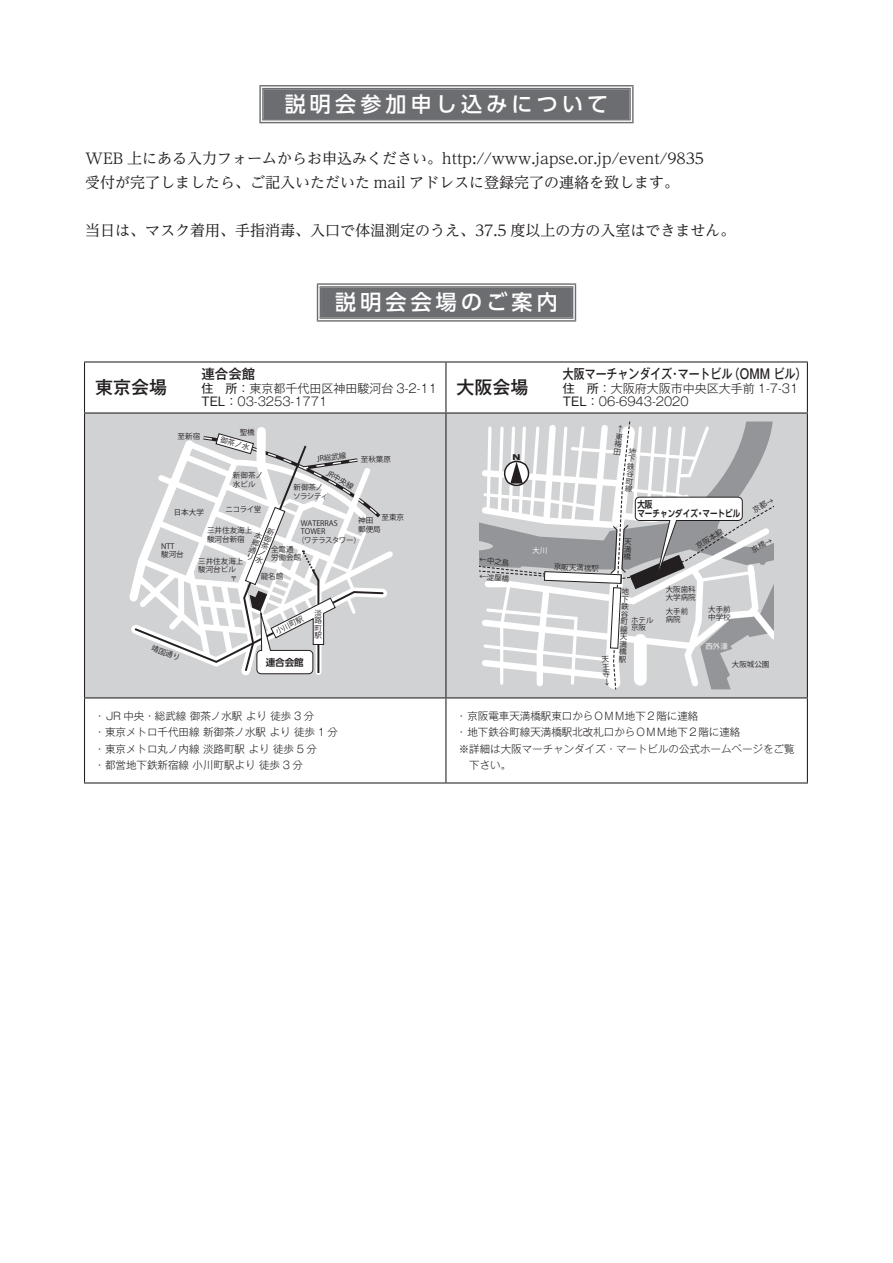
<style>
.page{position:relative;width:893px;height:1263px;background:#fff}
.page>*{position:absolute;margin:0;border:0;box-sizing:border-box;transform-origin:0 0}
.t1{font:500 21px "UD Shin Go Pro";letter-spacing:.2em;color:#fff}
.t2{font:500 18px "Gothic MB101 Pr 6 N";color:#231f20}
.t3{font:15px/24px "UD Reimin Pro";color:#231f20}
.t4{font:500 13.5px "Gothic MB101 Pr 6 N";color:#231f20;scale:.81 1}
.t5{font:500 13.5px "Gothic MB101 Pr 6 N";color:#231f20}
.t6{font:300 12px/13.5px "Gothic MB101 Pr 6 N";color:#231f20}
.t7{font:300 10.5px/16.5px "Gothic MB101 Pr 6 N";color:#231f20}
.t8{font:700 9.6px/9px "UD Shin Go Pro De";color:#231f20;scale:.79 1}
.t9{font:700 9.6px "UD Shin Go Pro De";color:#231f20}
.t10{font:800 expanded 8.1px "Helvetica Neue LT Std";color:#231f20}
.t11{font:7.5px/7.5px "Koz Go Pr 6 N";color:#231f20}
.t12{font:7.5px "Koz Go Pr 6 N";letter-spacing:-.075em;color:#231f20}
.t13{font:7.5px/8.4px "Koz Go Pr 6 N";letter-spacing:-.06em;color:#231f20}
.t14{font:7.5px "Koz Go Pr 6 N";color:#fff}
.t15{font:6.75px "Koz Go Pr 6 N";color:#231f20}
.s1{font-weight:400}
</style>
<div class="page">
<div style="left:261px;top:87px;width:370px;height:34px;background:#6c6d70"></div>
<svg style="left:261px;top:86px;width:371px;height:3px"></svg>
<div style="left:259px;top:89px;width:5px;height:30px;background:#fff"></div>
<svg style="left:261px;top:119px;width:371px;height:3px"></svg>
<hr style="left:259px;top:85px;width:375px;height:1px;background:#6c6d70">
<hr style="left:262px;top:88px;width:369px;height:1px;background:#6c6d70">
<hr style="left:259px;top:86px;width:2px;height:36px;background:#6c6d70">
<hr style="left:262px;top:89px;width:2px;height:30px;background:#6c6d70">
<hr style="left:632px;top:86px;width:2px;height:36px;background:#6c6d70">
<hr style="left:262px;top:119px;width:369px;height:1px;background:#6c6d70">
<hr style="left:259px;top:122px;width:375px;height:1px;background:#6c6d70">
<div style="left:319px;top:285px;width:255px;height:34px;background:#6c6d70"></div>
<div style="left:317px;top:283px;width:259px;height:5px;background:#fff"></div>
<hr style="left:317px;top:288px;width:4px;height:29px;background:#d3d3d4">
<hr style="left:572px;top:288px;width:4px;height:29px;background:#d3d4d5">
<div style="left:317px;top:317px;width:259px;height:5px;background:#fff"></div>
<hr style="left:317px;top:283px;width:259px;height:2px;background:#6c6d70">
<hr style="left:320px;top:286px;width:253px;height:2px;background:#6c6d70">
<hr style="left:317px;top:285px;width:1px;height:35px;background:#6c6d70">
<svg style="left:320px;top:288px;width:1px;height:29px"></svg>
<svg style="left:572px;top:288px;width:1px;height:29px"></svg>
<hr style="left:575px;top:285px;width:1px;height:35px;background:#6c6d70">
<hr style="left:320px;top:317px;width:253px;height:2px;background:#6c6d70">
<hr style="left:317px;top:320px;width:259px;height:2px;background:#6c6d70">
<div style="left:85px;top:414px;width:722px;height:283px;background:#d1d2d4"></div>
<hr style="left:84px;top:361px;width:362px;height:1px;background:#231f20">
<hr style="left:84px;top:362px;width:1px;height:50px;background:#231f20">
<hr style="left:446px;top:361px;width:362px;height:1px;background:#231f20">
<hr style="left:445px;top:362px;width:1px;height:50px;background:#231f20">
<hr style="left:807px;top:362px;width:1px;height:50px;background:#231f20">
<hr style="left:84px;top:412px;width:362px;height:2px;background:#231f20">
<hr style="left:84px;top:414px;width:1px;height:283px;background:#231f20">
<hr style="left:446px;top:412px;width:362px;height:2px;background:#231f20">
<hr style="left:445px;top:414px;width:1px;height:283px;background:#231f20">
<hr style="left:807px;top:414px;width:1px;height:283px;background:#231f20">
<hr style="left:84px;top:697px;width:362px;height:1px;background:#231f20">
<hr style="left:84px;top:698px;width:1px;height:84px;background:#231f20">
<hr style="left:446px;top:697px;width:362px;height:1px;background:#231f20">
<hr style="left:445px;top:698px;width:1px;height:84px;background:#231f20">
<hr style="left:807px;top:698px;width:1px;height:84px;background:#231f20">
<hr style="left:84px;top:782px;width:362px;height:1px;background:#231f20">
<hr style="left:446px;top:782px;width:362px;height:1px;background:#231f20">
<div style="left:119px;top:421px;width:293px;height:268px;background:#d1d2d4"></div>
<svg style="left:129px;top:427px;width:264px;height:248px"></svg>
<svg style="left:480px;top:421px;width:294px;height:268px"></svg>
<h1 class="t1" style="left:285px;top:87px;width:325px">説明会参加申し込みについて</h1>
<h3 class="t3" style="left:85px;top:146px;width:620px">WEB 上にある入力フォームからお申込みください。http://www.japse.or.jp/event/9835受付が完了しましたら、ご記入いただいた mail アドレスに登録完了の連絡を致します。</h3>
<h3 class="t3" style="left:85px;top:218px;width:652px">当日は、マスク着用、手指消毒、入口で体温測定のうえ、37.5 度以上の方の入室はできません。</h3>
<h1 class="t1" style="left:335px;top:285px;width:224px">説明会会場のご案内</h1>
<h2 class="t2" style="left:95px;top:373px;width:73px">東京会場</h2>
<p class="t5" style="left:201px;top:363px;width:55px">連合会館</p>
<p class="t6" style="left:201px;top:380px;width:237px"><span class="s1">住　所：</span>東京都千代田区神田駿河台 3-2-11<br><span class="s1">TEL：</span>03-3253-1771</p>
<h2 class="t2" style="left:457px;top:373px;width:73px">大阪会場</h2>
<p class="t11" style="left:178px;top:432px;width:24px">至新宿</p>
<p class="t11" style="left:240px;top:429px;width:17px">聖橋</p>
<p class="t11" style="left:221px;top:436px;width:32px;rotate:16deg">御茶ノ水</p>
<p class="t11" style="left:316px;top:455px;width:31px;rotate:-8deg">JR総武線</p>
<p class="t11" style="left:361px;top:456px;width:32px">至秋葉原</p>
<p class="t10" style="left:513px;top:452px;width:9px">N</p>
<p class="t4" style="left:563px;top:363px;width:302px">大阪マーチャンダイズ・マートビル（OMM ビル）</p>
<p class="t6" style="left:563px;top:380px;width:237px"><span class="s1">住　所：</span>大阪府大阪市中央区大手前 1-7-31<br><span class="s1">TEL：</span>06-6943-2020</p>
<p class="t11" style="left:233px;top:472px;width:32px;line-height:8.4px">新御茶ノ水ビル</p>
<p class="t11" style="left:329px;top:469px;width:31px;rotate:30deg">JR中央線</p>
<p class="t13" style="left:293px;top:484px;width:36px">新御茶ノソラシティ</p>
<p class="t11" style="left:226px;top:505px;width:37px">ニコライ堂</p>
<p class="t11" style="left:174px;top:509px;width:32px">日本大学</p>
<p class="t11" style="left:381px;top:514px;width:24px">至東京</p>
<p class="t11" style="left:358px;top:516px;width:24px;line-height:8.4px">神田郵便局</p>
<p class="t11" style="left:301px;top:519px;width:39px">WATERRAS</p>
<p class="t11" style="left:301px;top:528px;width:26px">TOWER</p>
<p class="t12" style="left:297px;top:536px;width:65px">（ワテラスタワー）</p>
<p class="t11" style="left:207px;top:526px;width:47px;line-height:8.4px">三井住友海上駿河台新宿</p>
<p class="t11" style="left:198px;top:557px;width:47px;line-height:8.4px">三井住友海上駿河台ビル</p>
<p class="t15" style="left:230px;top:575px;width:8px">〒</p>
<p class="t11" style="left:268px;top:527px;width:5px;text-align:justify;rotate:22deg">新御茶ノ水</p>
<p class="t11" style="left:256px;top:531px;width:5px;text-align:justify;rotate:22deg">本郷通り</p>
<p class="t11" style="left:161px;top:542px;width:24px;line-height:8.4px">NTT駿河台</p>
<p class="t11" style="left:271px;top:545px;width:32px;line-height:8.4px">全電通労働会館</p>
<p class="t11" style="left:261px;top:573px;width:24px">龍名館</p>
<p class="t11" style="left:480px;top:556px;width:31px;rotate:6deg">←中之島</p>
<p class="t11" style="left:480px;top:573px;width:32px;rotate:5deg">←淀屋橋</p>
<p class="t11" style="left:554px;top:563px;width:46px;rotate:2deg">京阪天満橋駅</p>
<p class="t8" style="left:637px;top:500px;width:132px">大阪<br>マーチャンダイズ・マートビル</p>
<p class="t11" style="left:695px;top:544px;width:31px;rotate:-32deg">京阪本線</p>
<p class="t11" style="left:666px;top:586px;width:31px">大阪歯科大学病院</p>
<p class="t11" style="left:153px;top:644px;width:32px;rotate:21deg">靖国通り</p>
<p class="t11" style="left:274px;top:628px;width:32px;rotate:-27deg">小川町駅</p>
<p class="t11" style="left:315px;top:609px;width:9px;text-align:justify">淡路町駅</p>
<p class="t11" style="left:666px;top:608px;width:24px">大手前病院</p>
<p class="t11" style="left:708px;top:606px;width:24px">大手前中学校</p>
<p class="t11" style="left:631px;top:616px;width:24px">ホテル京阪</p>
<p class="t9" style="left:266px;top:654px;width:40px">連合会館</p>
<p class="t14" style="left:705px;top:642px;width:24px">西外濠</p>
<p class="t11" style="left:732px;top:660px;width:39px">大阪城公園</p>
<p class="t7" style="left:95px;top:706px;width:245px">・ JR 中央・総武線 御茶ノ水駅 より 徒歩 3 分<br>・東京メトロ千代田線 新御茶ノ水駅 より 徒歩 1 分・東京メトロ丸ノ内線 淡路町駅 より 徒歩 5 分<br>・都営地下鉄新宿線 小川町駅より 徒歩 3 分</p>
<p class="t7" style="left:456px;top:706px;width:244px">・ 京阪電車天満橋駅東口からＯＭＭ地下２階に連絡</p>
<p class="t7" style="left:456px;top:723px;width:286px">・ 地下鉄谷町線天満橋駅北改札口からＯＭＭ地下２階に連絡</p>
<p class="t7" style="left:459px;top:739px;width:337px">※詳細は大阪マーチャンダイズ・マートビルの公式ホームページをご覧</p>
<p class="t7" style="left:469px;top:756px;width:43px">下さい。</p>
</div>
